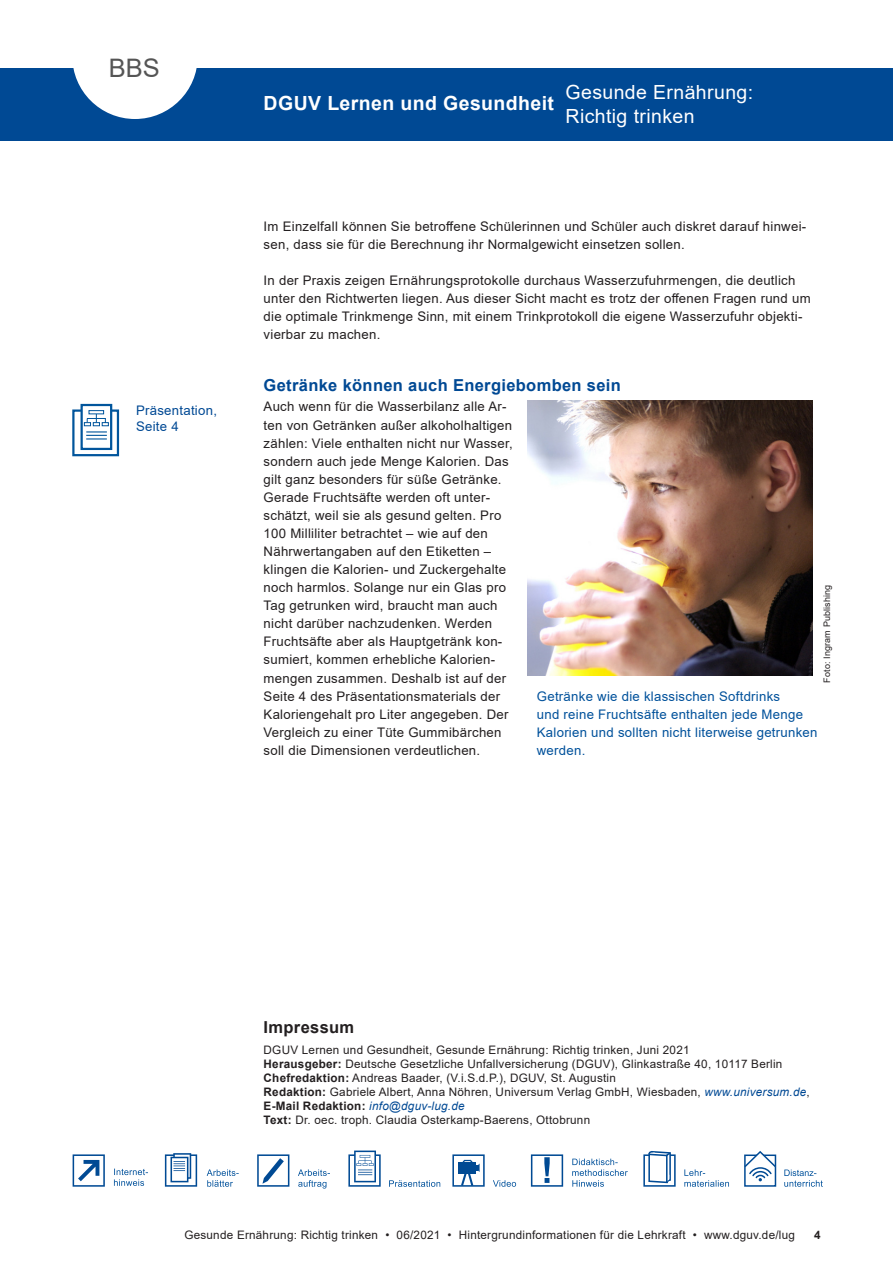
<style>
.page{position:relative;width:893px;height:1263px;background:#fff}
.page>*{position:absolute;margin:0;border:0;box-sizing:border-box;transform-origin:0 0}
.t1{font:25.5px "Arial";color:#555}
.t2{font:19.5px/23.4px "Arial";letter-spacing:.02em;color:#fff}
.t3{font:700 19.5px "Arial";letter-spacing:.02em;color:#fff}
.Zwischenueberschrift{font:700 16.5px "Arial";letter-spacing:.02em;color:#004994}
.Impressum_Ueberschri{font:700 16.5px "Arial";letter-spacing:.02em;color:#231f20}
.Fliesstext{font:13.2px/18px "Arial";letter-spacing:.02em;color:#231f20}
.Bildunterschrift{font:13.2px/18px "Arial";letter-spacing:.02em;color:#01519b}
.hinweis_links{font:13.2px/15.9px "Arial";letter-spacing:.02em;color:#004994}
.Impressum_Text{font:11.7px/14.1px "Arial";letter-spacing:.02em;color:#231f20}
.t4{font:700 11.7px "Arial";color:#231f20}
.Bildnachweis{font:9px "Arial";letter-spacing:.015em;color:#231f20}
.s1{font-weight:700}
.s2{font-style:italic;color:#004994}
</style>
<div class="page">
<div style="left:0;top:68px;width:893px;height:72px;background:#004994"></div>
<svg style="left:73px;top:68px;width:124px;height:51px"></svg>
<svg style="left:73px;top:1154px;width:32px;height:33px"></svg>
<svg style="left:114px;top:1168px;width:34px;height:18px"></svg>
<svg style="left:165px;top:1153px;width:32px;height:34px"></svg>
<svg style="left:207px;top:1169px;width:32px;height:18px"></svg>
<svg style="left:257px;top:1154px;width:32px;height:33px"></svg>
<svg style="left:298px;top:1169px;width:32px;height:19px"></svg>
<svg style="left:348px;top:1150px;width:33px;height:37px"></svg>
<svg style="left:452px;top:1154px;width:33px;height:33px"></svg>
<svg style="left:493px;top:1180px;width:23px;height:7px"></svg>
<svg style="left:531px;top:1154px;width:32px;height:33px"></svg>
<svg style="left:572px;top:1158px;width:56px;height:29px"></svg>
<svg style="left:389px;top:1180px;width:51px;height:7px"></svg>
<div style="left:744px;top:1154px;width:32px;height:33px;background:#fff;border:2px solid #004a94"></div>
<svg style="left:744px;top:1151px;width:33px;height:30px"></svg>
<svg style="left:684px;top:1169px;width:45px;height:18px"></svg>
<svg style="left:643px;top:1151px;width:33px;height:36px"></svg>
<svg style="left:784px;top:1169px;width:39px;height:18px"></svg>
<div style="left:73px;top:411px;width:45px;height:44px;background:linear-gradient(to right,#fff,#fff)"></div>
<div style="left:72px;top:409px;width:47px;height:47px;border:2px solid #01559c"></div>
<div style="left:82px;top:405px;width:29px;height:44px;background:#fff"></div>
<div style="left:81px;top:404px;width:31px;height:46px;border:2px solid #01559c"></div>
<svg style="left:89px;top:410px;width:15px;height:4px"></svg>
<svg style="left:84px;top:414px;width:25px;height:25px"></svg>
<img style="left:527px;top:400px;width:285px;height:275px">
<h1 class="t1" style="left:109px;top:50px;width:53px">BBS</h1>
<p class="hinweis_links" style="left:136px;top:402px;width:82px">Präsentation,<br>Seite 4</p>
<h2 class="t3" style="left:264px;top:89px;width:292px">DGUV Lernen und Gesundheit</h2>
<h2 class="t2" style="left:566px;top:81px;width:189px">Gesunde Ernährung:<br>Richtig trinken</h2>
<p class="Fliesstext" style="left:264px;top:217px;width:544px">Im Einzelfall können Sie betroffene Schülerinnen und Schüler auch diskret darauf hinwei&shy;sen, dass sie für die Berechnung ihr Normalgewicht einsetzen sollen.</p>
<p class="Fliesstext" style="left:264px;top:271px;width:548px">In der Praxis zeigen Ernährungsprotokolle durchaus Wasserzufuhrmengen, die deutlich unter den Richtwerten liegen. Aus dieser Sicht macht es trotz der offenen Fragen rund um</p>
<p class="Fliesstext" style="left:264px;top:307px;width:540px">die optimale Trinkmenge Sinn, mit einem Trinkprotokoll die eigene Wasserzufuhr objekti&shy;vierbar zu machen.</p>
<p class="Zwischenueberschrift" style="left:264px;top:373px;width:359px">Getränke können auch Energiebomben sein</p>
<p class="Fliesstext" style="left:264px;top:398px;width:251px">Auch wenn für die Wasserbilanz alle Ar&shy;ten von Getränken außer alkoholhaltigen zählen: Viele enthalten nicht nur Wasser, sondern auch jede Menge Kalorien. Das gilt ganz besonders für süße Getränke.<br>Gerade Fruchtsäfte werden oft unter&shy;schätzt, weil sie als gesund gelten. Pro 100 Milliliter betrachtet – wie auf den Nährwertangaben auf den Etiketten – klingen die Kalorien- und Zuckergehalte noch harmlos. Solange nur ein Glas pro Tag getrunken wird, braucht man auch nicht darüber nachzudenken. Werden Fruchtsäfte aber als Hauptgetränk kon&shy;sumiert, kommen erhebliche Kalorien&shy;mengen zusammen. Deshalb ist auf der Seite 4 des Präsentationsmaterials der Kaloriengehalt pro Liter angegeben. Der Vergleich zu einer Tüte Gummibärchen soll die Dimensionen verdeutlichen.</p>
<p class="Bildnachweis" style="left:821px;top:682px;width:100px;rotate:-90deg">Foto: Ingram Publishing</p>
<p class="Bildunterschrift" style="left:537px;top:687px;width:282px">Getränke wie die klassischen Softdrinks<br>und reine Fruchtsäfte enthalten jede Menge Kalorien und sollten nicht literweise getrunken werden.</p>
<p class="Impressum_Ueberschri" style="left:264px;top:1016px;width:92px">Impressum</p>
<p class="Impressum_Text" style="left:264px;top:1043px;width:520px">DGUV Lernen und Gesundheit, Gesunde Ernährung: Richtig trinken, Juni 2021<br><span class="s1">Herausgeber:</span> Deutsche Gesetzliche Unfallversicherung (DGUV), Glinkastraße 40, 10117 Berlin<br><span class="s1">Chefredaktion:</span> Andreas Baader, (V.i.S.d.P.), DGUV, St. Augustin</p>
<p class="Impressum_Text" style="left:264px;top:1085px;width:548px"><span class="s1">Redaktion:</span> Gabriele Albert, Anna Nöhren, Universum Verlag GmbH, Wiesbaden, <span class="s2">www.universum.de</span>,<br><span class="s1">E-Mail Redaktion:</span> <span class="s2">info@dguv-lug.de</span></p>
<p class="Impressum_Text" style="left:264px;top:1113px;width:328px"><span class="s1">Text:</span> Dr. oec. troph. Claudia Osterkamp-Baerens, Ottobrunn</p>
<p class="Impressum_Text" style="left:184px;top:1228px;width:612px">Gesunde Ernährung: Richtig trinken • 06/2021 • Hintergrundinformationen für die Lehrkraft • www.dguv.de/lug</p>
<p class="t4" style="left:814px;top:1227px;width:8px">4</p>
</div>
